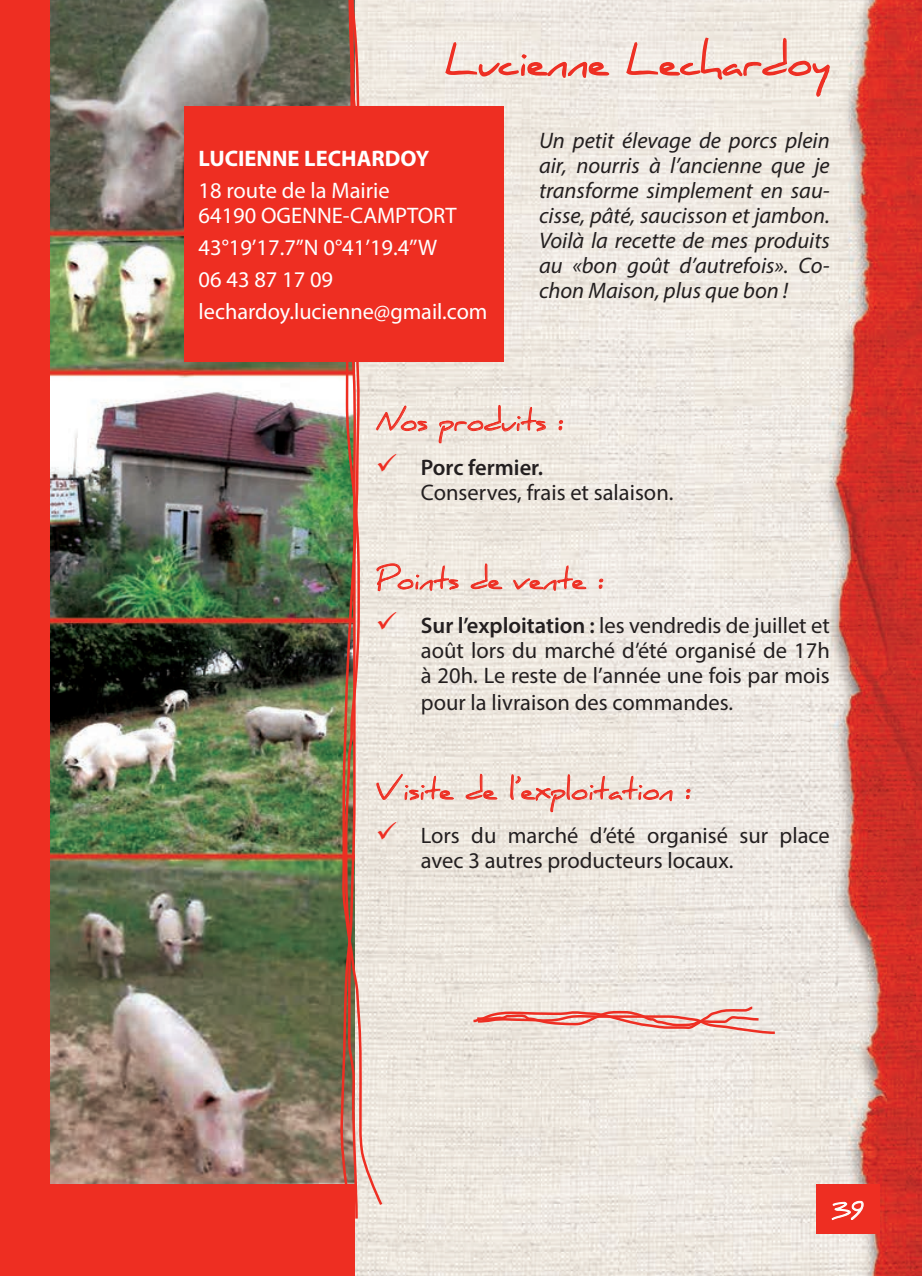
<style>
.page{position:relative;width:922px;height:1276px;background:#fff}
.page>*{position:absolute;margin:0;border:0;box-sizing:border-box;transform-origin:0 0}
.t1{font:40px "Daniel";color:#ee2e22}
.t2{font:27.5px "Daniel";color:#ee2e22}
.t3{font:22.5px/25.8px "Myriad Pro";color:#231f20}
.t4{font:italic 22.5px/25px "Myriad Pro";color:#231f20;text-align:justify}
.t5{font:22.5px/32px "Myriad Pro";color:#fff}
.t6{font:700 22.5px "Myriad Pro";color:#fff}
.t7{font:22.5px "Daniel";color:#fff}
.s1{color:#ee2e22}
.s2{font-weight:600}
</style>
<div class="page">
<img style="left:354px;top:0;width:567px;height:1276px">
<div style="left:815px;top:1183px;width:64px;height:50px;background:#ee2e22"></div>
<svg style="left:831px;top:1200px;width:32px;height:20px"></svg>
<div style="left:50px;top:0;width:304px;height:1276px;background:#ee2e22"></div>
<img style="left:50px;top:0;width:290px;height:1183px">
<div style="left:0;top:0;width:50px;height:1276px;background:#ee2e22"></div>
<svg style="left:444px;top:41px;width:166px;height:38px;background:#efd0c8"></svg>
<svg style="left:625px;top:37px;width:205px;height:60px;background:#efd6ce"></svg>
<svg style="left:384px;top:405px;width:44px;height:27px"></svg>
<svg style="left:438px;top:372px;width:108px;height:72px;background:#eddbd2"></svg>
<svg style="left:558px;top:419px;width:5px;height:12px"></svg>
<svg style="left:384px;top:530px;width:75px;height:77px;background:#edddd4"></svg>
<svg style="left:470px;top:561px;width:33px;height:29px"></svg>
<svg style="left:512px;top:530px;width:75px;height:77px;background:#eedfd7"></svg>
<svg style="left:598px;top:577px;width:5px;height:12px"></svg>
<svg style="left:384px;top:740px;width:70px;height:62px;background:#ecdad1"></svg>
<svg style="left:465px;top:771px;width:33px;height:29px"></svg>
<svg style="left:509px;top:740px;width:164px;height:98px;background:#edded6"></svg>
<svg style="left:685px;top:788px;width:5px;height:11px"></svg>
<svg style="left:340px;top:0;width:21px;height:1260px"></svg>
<img style="left:341px;top:0;width:43px;height:1207px">
<svg style="left:470px;top:1006px;width:307px;height:29px;background:#ecbdb5"></svg>
<div style="left:184px;top:106px;width:319px;height:255px;background:#ee2e22"></div>
<h1 class="t1" style="left:445px;top:38px;width:386px">Lucienne Lechardoy</h1>
<p class="t4" style="left:539px;top:128px;width:292px">Un petit élevage de porcs plein air, nourris à l’ancienne que je transforme simplement en sau&shy;cisse, pâté, saucisson et jambon.<br>Voilà la recette de mes produits au «bon goût d’autrefois». Co&shy;chon Maison, plus que bon !</p>
<p class="t6" style="left:198px;top:143px;width:232px">LUCIENNE LECHARDOY</p>
<p class="t5" style="left:198px;top:177px;width:259px;line-height:25px">18 route de la Mairie<br>64190 OGENNE-CAMPTORT</p>
<p class="t5" style="left:198px;top:231px;width:290px">43°19’17.7’’N 0°41’19.4’’W<br>06 43 87 17 09 lechardoy.lucienne@gmail.com</p>
<p class="t2" style="left:376px;top:405px;width:190px">Nos produits :</p>
<p class="t3" style="left:421px;top:454px;width:254px;line-height:25px;text-indent:-45px"><span class="s1">✓</span> <span class="s2">Porc fermier.<br></span>Conserves, frais et salaison.</p>
<p class="t2" style="left:376px;top:563px;width:230px">Points de vente :</p>
<p class="t3" style="left:421px;top:612px;width:410px;text-align:justify;text-indent:-45px"><span class="s1">✓</span> <span class="s2">Sur l’exploitation :</span> les vendredis de juillet et août lors du marché d’été organisé de 17h à 20h. Le reste de l’année une fois par mois pour la livraison des commandes.</p>
<p class="t2" style="left:376px;top:773px;width:317px">Visite de l’exploitation :</p>
<p class="t3" style="left:421px;top:823px;width:410px;line-height:25px;text-indent:-45px"><span class="s1">✓</span> Lors du marché d’été organisé sur place avec 3 autres producteurs locaux.</p>
<p class="t7" style="left:831px;top:1198px;width:34px">39</p>
</div>
